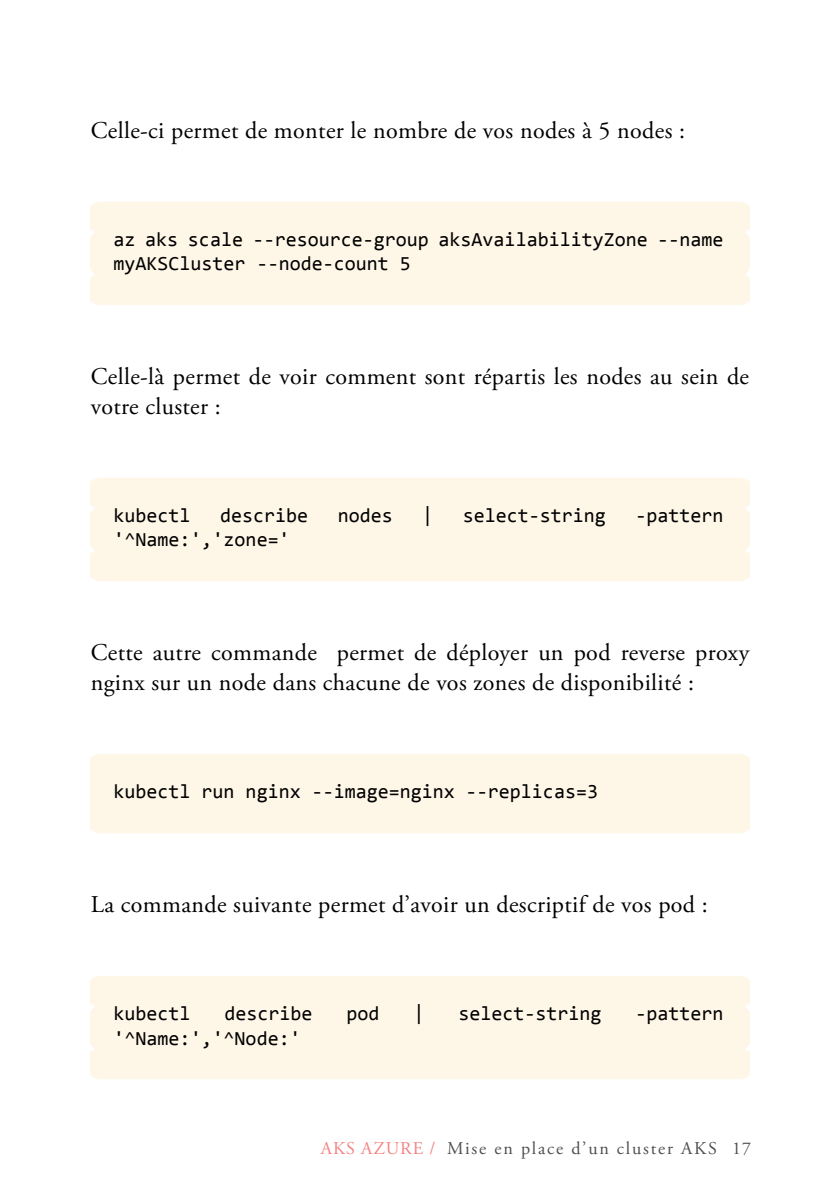
<style>
.page{position:relative;width:840px;height:1191px;background:#fff}
.page>*{position:absolute;margin:0;border:0;box-sizing:border-box;transform-origin:0 0}
.t1{font:24px/30px "Adobe Garamond Pro";letter-spacing:.015em;color:#000}
.t2{font:20px/24px "Consolas";color:#000}
.t3{font:18px "Adobe Garamond Pro";letter-spacing:.1em;color:#000}
.s1{color:#ef4d4b}
</style>
<div class="page">
<div style="left:91px;top:202px;width:657px;height:103px;background:#fef6e7"></div>
<div style="left:91px;top:478px;width:657px;height:103px;background:#fef6e7"></div>
<div style="left:91px;top:754px;width:657px;height:79px;background:#fef6e7"></div>
<div style="left:91px;top:976px;width:657px;height:103px;background:#fef6e7"></div>
<p class="t1" style="left:91px;top:116px;width:595px">Celle-ci permet de monter le nombre de vos nodes à 5 nodes :</p>
<p class="t2" style="left:113px;top:227px;width:611px">az aks scale --resource-group aksAvailabilityZone --name myAKSCluster --node-count 5</p>
<p class="t1" style="left:91px;top:362px;width:659px">Celle-là permet de voir comment sont répartis les nodes au sein de votre cluster :</p>
<p class="t2" style="left:113px;top:503px;width:78px">kubectl</p>
<p class="t2" style="left:220px;top:503px;width:90px">describe</p>
<p class="t2" style="left:337px;top:503px;width:56px">nodes</p>
<p class="t2" style="left:422px;top:503px;width:12px">|</p>
<p class="t2" style="left:462px;top:503px;width:144px">select-string</p>
<p class="t2" style="left:635px;top:503px;width:89px">-pattern</p>
<p class="t2" style="left:113px;top:527px;width:177px">'^Name:','zone='</p>
<p class="t1" style="left:91px;top:638px;width:659px">Cette autre commande permet de déployer un pod reverse proxy nginx sur un node dans chacune de vos zones de disponibilité :</p>
<p class="t2" style="left:113px;top:779px;width:485px">kubectl run nginx --image=nginx --replicas=3</p>
<p class="t1" style="left:91px;top:890px;width:618px">La commande suivante permet d’avoir un descriptif de vos pod :</p>
<p class="t2" style="left:113px;top:1001px;width:78px">kubectl</p>
<p class="t2" style="left:224px;top:1001px;width:90px">describe</p>
<p class="t2" style="left:346px;top:1001px;width:34px">pod</p>
<p class="t2" style="left:413px;top:1001px;width:12px">|</p>
<p class="t2" style="left:458px;top:1001px;width:144px">select-string</p>
<p class="t2" style="left:635px;top:1001px;width:89px">-pattern</p>
<p class="t2" style="left:113px;top:1025px;width:189px">'^Name:','^Node:'</p>
<p class="t3" style="left:321px;top:1137px;width:431px"><span class="s1">AKS AZURE /</span> Mise en place d’un cluster AKS 17</p>
</div>
